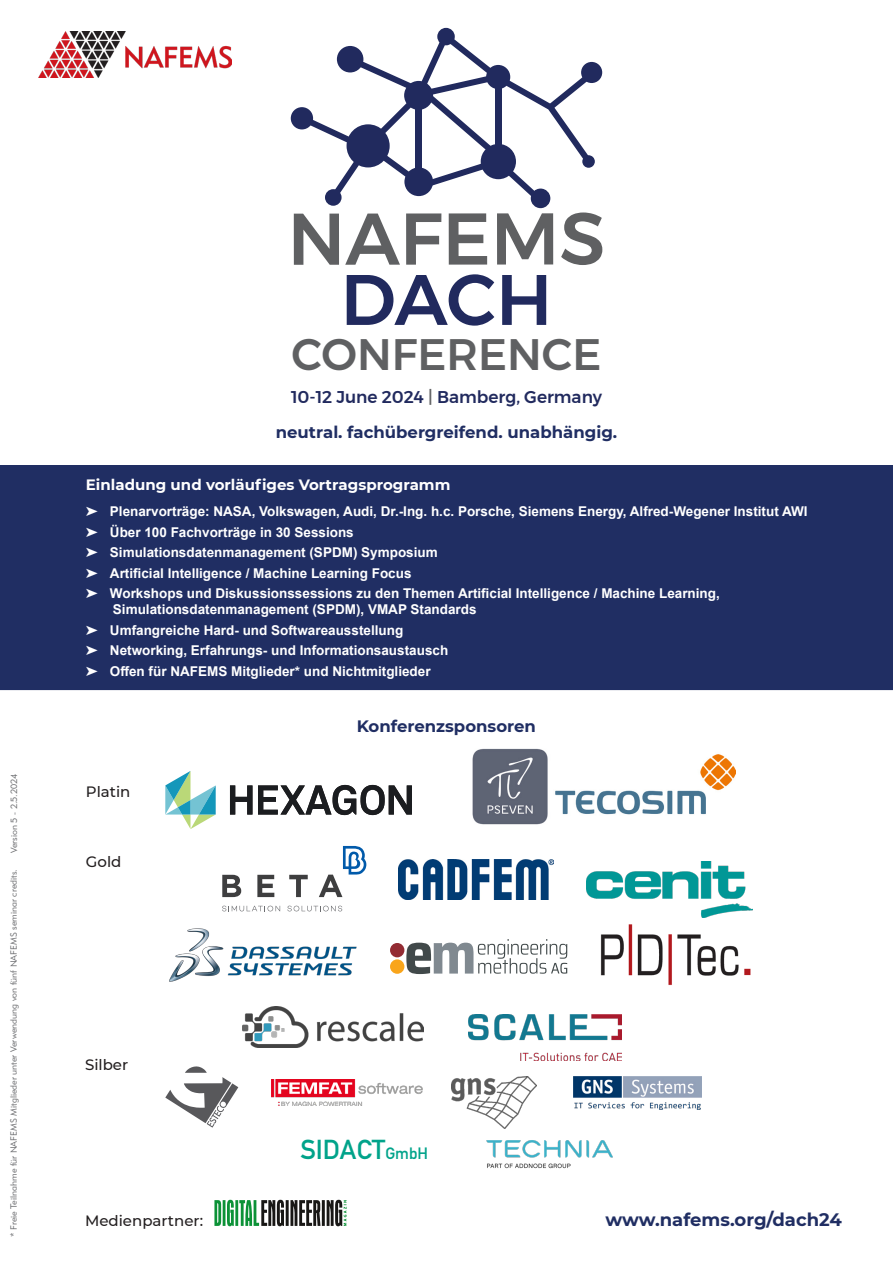
<style>
.page{position:relative;width:893px;height:1263px;background:#fff}
.page>*{position:absolute;margin:0;border:0;box-sizing:border-box;transform-origin:0 0}
.t1{font:500 73.05px "Gontserrat";color:#5f6062}
.t2{font:500 71.25px "Gontserrat";color:#212a5e}
.t3{font:500 43.95px "Gontserrat";color:#5f6062}
.t4{font:27px "DIN 1451 Mittelschrift Regular";color:#00a38a}
.Titelseite-_Punkt{font:700 18px "Montserrat";color:#202e63}
.t5{font:500 16.95px "Gontserrat";color:#212a5e}
.Überschrift_3{font:700 16.5px "Montserrat";color:#202e63}
.Titelseite-_Punkt-2{font:700 15px "Montserrat";color:#fff}
.Titelseite-_Punkt-3{font:500 15px "Montserrat";color:#231f20}
.t6{font:700 13.5px/16.2px "Arial";color:#fff}
.Fließtext{font:9px "Geometric 415 BT Lite A";color:#6c6d70}
.Bildunterschrift{font:9px "Geometric 415 BT Lite A";color:#6c6d70}
.s1{color:#5f6062}
.s2{font-size:16.2px}
</style>
<div class="page">
<div style="left:0;top:465px;width:893px;height:225px;background:#202e63"></div>
<svg style="left:222px;top:875px;width:19px;height:22px"></svg>
<svg style="left:257px;top:875px;width:17px;height:22px"></svg>
<svg style="left:289px;top:875px;width:19px;height:22px"></svg>
<svg style="left:319px;top:846px;width:47px;height:51px"></svg>
<svg style="left:222px;top:906px;width:58px;height:5px"></svg>
<svg style="left:287px;top:906px;width:55px;height:5px"></svg>
<img style="left:38px;top:31px;width:194px;height:46px">
<img style="left:169px;top:928px;width:188px;height:54px">
<div style="left:291px;top:107px;width:22px;height:22px;background:#212a5e;border-radius:50%"></div>
<svg style="left:325px;top:189px;width:17px;height:17px"></svg>
<div style="left:531px;top:189px;width:19px;height:19px;background:#212a5e;border-radius:50%"></div>
<div style="left:581px;top:62px;width:21px;height:21px;background:#212a5e;border-radius:50%"></div>
<div style="left:437px;top:28px;width:18px;height:17px;background:#212a5e;border-radius:50%"></div>
<svg style="left:299px;top:34px;width:298px;height:167px"></svg>
<div style="left:495px;top:85px;width:6px;height:82px;background:#212a5e"></div>
<svg style="left:230px;top:785px;width:22px;height:29px"></svg>
<svg style="left:258px;top:785px;width:154px;height:30px"></svg>
<svg style="left:165px;top:771px;width:51px;height:58px"></svg>
<img style="left:399px;top:860px;width:155px;height:39px">
<img style="left:587px;top:861px;width:165px;height:57px">
<div style="left:390px;top:959px;width:14px;height:15px;background:#f9a51b;border-radius:50%"></div>
<div style="left:390px;top:943px;width:14px;height:14px;background:#932b33;border-radius:50%"></div>
<svg style="left:406px;top:939px;width:161px;height:35px"></svg>
<img style="left:600px;top:924px;width:151px;height:62px">
<img style="left:243px;top:1006px;width:180px;height:41px">
<img style="left:469px;top:1014px;width:153px;height:46px">
<svg style="left:165px;top:1066px;width:73px;height:61px"></svg>
<img style="left:451px;top:1076px;width:85px;height:47px">
<img style="left:271px;top:1079px;width:152px;height:26px">
<img style="left:574px;top:1076px;width:127px;height:34px">
<img style="left:486px;top:1123px;width:127px;height:46px">
<svg style="left:214px;top:1200px;width:133px;height:26px"></svg>
<img style="left:472px;top:748px;width:263px;height:77px">
<svg style="left:86px;top:507px;width:12px;height:9px"></svg>
<svg style="left:86px;top:527px;width:12px;height:10px"></svg>
<svg style="left:86px;top:548px;width:12px;height:9px"></svg>
<svg style="left:86px;top:568px;width:12px;height:9px"></svg>
<svg style="left:86px;top:589px;width:12px;height:9px"></svg>
<svg style="left:86px;top:625px;width:12px;height:10px"></svg>
<svg style="left:86px;top:646px;width:12px;height:9px"></svg>
<svg style="left:86px;top:666px;width:12px;height:9px"></svg>
<p class="Bildunterschrift" style="left:8px;top:853px;width:81px;rotate:-90deg">Version 5 - 2.5.2024</p>
<p class="Fließtext" style="left:8px;top:1237px;width:369px;rotate:-90deg">* Freie Teilnahme für NAFEMS Mitglieder unter Verwendung von fünf NAFEMS seminar credits.</p>
<p class="t1" style="left:288px;top:181px;width:319px">NAFEMS</p>
<p class="t2" style="left:341px;top:244px;width:213px">DACH</p>
<p class="t3" style="left:292px;top:320px;width:311px">CONFERENCE</p>
<p class="t5" style="left:291px;top:384px;width:312px">10-12 June 2024 <span class="s1">|</span> Bamberg, Germany</p>
<p class="Überschrift_3" style="left:276px;top:420px;width:343px">neutral. fachübergreifend. unabhängig.</p>
<p class="Titelseite-_Punkt-2" style="left:86px;top:474px;width:366px">Einladung und vorläufiges Vortragsprogramm</p>
<p class="t6" style="left:110px;top:503px;width:699px">Plenarvorträge: NASA, Volkswagen, Audi, Dr.-Ing. h.c. Porsche, Siemens Energy, Alfred-Wegener Institut AWI</p>
<p class="t6" style="left:110px;top:524px;width:245px">Über 100 Fachvorträge in 30 Sessions</p>
<p class="t6" style="left:110px;top:544px;width:329px">Simulationsdatenmanagement (SPDM) Symposium</p>
<p class="t6" style="left:110px;top:565px;width:303px">Artificial Intelligence / Machine Learning Focus</p>
<p class="t6" style="left:110px;top:585px;width:611px">Workshops und Diskussionssessions zu den Themen Artificial Intelligence / Machine Learning,<br>Simulationsdatenmanagement (SPDM), VMAP Standards</p>
<p class="t6" style="left:110px;top:622px;width:295px">Umfangreiche Hard- und Softwareausstellung</p>
<p class="t6" style="left:110px;top:642px;width:340px">Networking, Erfahrungs- und Informationsaustausch</p>
<p class="t6" style="left:110px;top:663px;width:322px">Offen für NAFEMS Mitglieder* und Nichtmitglieder</p>
<p class="Titelseite-_Punkt-3" style="left:86px;top:781px;width:46px">Platin</p>
<p class="Titelseite-_Punkt-3" style="left:86px;top:851px;width:37px">Gold</p>
<p class="Titelseite-_Punkt-3" style="left:85px;top:1054px;width:45px">Silber</p>
<p class="Titelseite-_Punkt-3" style="left:85px;top:1210px;width:120px">Medienpartner:</p>
<p class="Überschrift_3" style="left:357px;top:714px;width:181px">Konferenzsponsoren</p>
<p class="t4" style="left:300px;top:1133px;width:129px">SIDACT<span class="s2">GmbH</span></p>
<p class="Titelseite-_Punkt" style="left:606px;top:1206px;width:238px">www.nafems.org/dach24</p>
</div>
